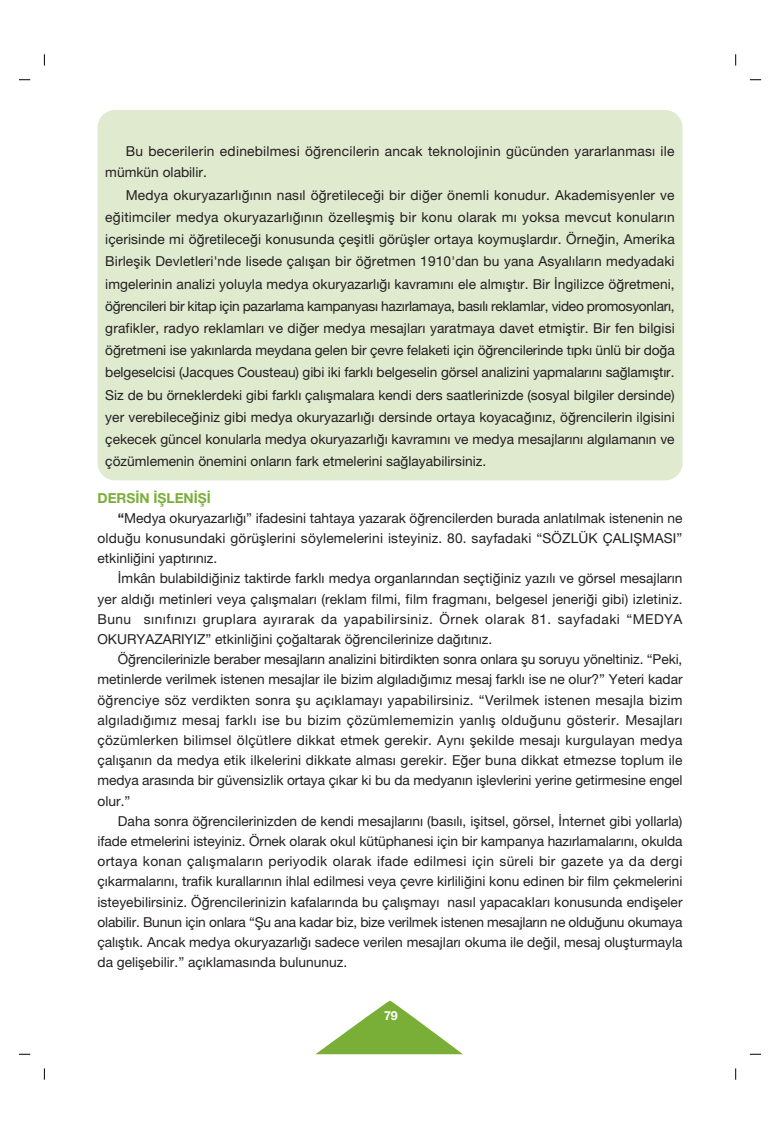
<style>
.page{position:relative;width:780px;height:1134px;background:#fff}
.page>*{position:absolute;margin:0;border:0;box-sizing:border-box;transform-origin:0 0}
.t1{font:13.75px/20.2px "Helvetica T";color:#231f20;text-align:justify}
.t2{font:13.75px/21px "Helvetica T";letter-spacing:.02em;color:#231f20}
.t3{font:13.75px "Helvetica T Bold";color:#7aaf37}
.t4{font:12.5px "Helvetica T Bold";color:#fff}
.s1{font-family:"Helvetica T Bold"}
</style>
<div class="page">
<svg style="left:44px;top:1068px;width:1px;height:12px"></svg>
<svg style="left:44px;top:54px;width:1px;height:12px"></svg>
<svg style="left:735px;top:54px;width:1px;height:12px"></svg>
<svg style="left:749px;top:1054px;width:12px;height:1px"></svg>
<svg style="left:735px;top:1068px;width:1px;height:12px"></svg>
<div style="left:97px;top:110px;width:585px;height:370px;background:#dfeacf;border-radius:18px"></div>
<svg style="left:316px;top:1001px;width:147px;height:53px"></svg>
<p class="t2" style="left:105px;top:142px;width:571px;text-indent:20px">Bu becerilerin edinebilmesi ö¤rencilerin ancak teknolojinin gücünden yararlanmas› ile mümkün olabilir.</p>
<p class="t1" style="left:105px;top:185px;width:571px;line-height:22.2px;text-indent:20px">Medya okuryazarl›¤›n›n nas›l ö¤retilece¤i bir di¤er önemli konudur. Akademisyenler ve e¤itimciler medya okuryazarl›¤›n›n özelleflmifl bir konu olarak m› yoksa mevcut konular›n içerisinde mi ö¤retilece¤i konusunda çeflitli görüfller ortaya koymufllard›r. Örne¤in, Amerika Birleflik Devletleri'nde lisede çal›flan bir ö¤retmen 1910'dan bu yana Asyal›lar›n medyadaki imgelerinin analizi yoluyla medya okuryazarl›¤› kavram›n› ele alm›flt›r. Bir ‹ngilizce ö¤retmeni, ö¤rencileri bir kitap için pazarlama kampanyas› haz›rlamaya, bas›l› reklamlar, video promosyonlar›, grafikler, radyo reklamlar› ve di¤er medya mesajlar› yaratmaya davet etmifltir. Bir fen bilgisi ö¤retmeni ise yak›nlarda meydana gelen bir çevre felaketi için ö¤rencilerinde t›pk› ünlü bir do¤a belgeselcisi (Jacques Cousteau) gibi iki farkl› belgeselin görsel analizini yapmalar›n› sa¤lam›flt›r.<br>Siz de bu örneklerdeki gibi farkl› çal›flmalara kendi ders saatlerinizde (sosyal bilgiler dersinde) yer verebilece¤iniz gibi medya okuryazarl›¤› dersinde ortaya koyaca¤›n›z, ö¤rencilerin ilgisini çekecek güncel konularla medya okuryazarl›¤› kavram›n› ve medya mesajlar›n› alg›laman›n ve çözümlemenin önemini onların fark etmelerini sa¤layabilirsiniz.</p>
<p class="t3" style="left:97px;top:493px;width:115px">DERS‹N ‹fiLEN‹fi‹</p>
<p class="t1" style="left:97px;top:509px;width:586px;text-indent:20px"><span class="s1">“</span>Medya okuryazarl›¤›” ifadesini tahtaya yazarak ö¤rencilerden burada anlat›lmak istenenin ne oldu¤u konusundaki görüfllerini söylemelerini isteyiniz. 80. sayfadaki “SÖZLÜK ÇALIfiMASI” etkinli¤ini yapt›r›n›z.</p>
<p class="t1" style="left:97px;top:570px;width:586px;text-indent:20px">‹mkân bulabildi¤iniz taktirde farkl› medya organlar›ndan seçti¤iniz yaz›l› ve görsel mesajlar›n yer ald›¤› metinleri veya çal›flmalar› (reklam filmi, film fragman›, belgesel jeneri¤i gibi) izletiniz.<br>Bunu s›n›f›n›z› gruplara ay›rarak da yapabilirsiniz. Örnek olarak 81. sayfadaki “MEDYA OKURYAZARIYIZ” etkinli¤ini ço¤altarak ö¤rencilerinize da¤›t›n›z.</p>
<p class="t1" style="left:97px;top:651px;width:586px;text-indent:20px">Ö¤rencilerinizle beraber mesajlar›n analizini bitirdikten sonra onlara flu soruyu yöneltiniz. “Peki, metinlerde verilmek istenen mesajlar ile bizim alg›lad›¤›m›z mesaj farkl› ise ne olur?” Yeteri kadar ö¤renciye söz verdikten sonra flu aç›klamay› yapabilirsiniz. “Verilmek istenen mesajla bizim alg›lad›¤›m›z mesaj farkl› ise bu bizim çözümlememizin yanl›fl oldu¤unu gösterir. Mesajlar› çözümlerken bilimsel ölçütlere dikkat etmek gerekir. Ayn› flekilde mesaj› kurgulayan medya çal›flan›n da medya etik ilkelerini dikkate alması gerekir. E¤er buna dikkat etmezse toplum ile medya aras›nda bir güvensizlik ortaya ç›kar ki bu da medyan›n ifllevlerini yerine getirmesine engel olur.”</p>
<p class="t1" style="left:97px;top:812px;width:586px;text-indent:20px">Daha sonra ö¤rencilerinizden de kendi mesajlar›n› (bas›l›, iflitsel, görsel, ‹nternet gibi yollarla) ifade etmelerini isteyiniz. Örnek olarak okul kütüphanesi için bir kampanya haz›rlamalar›n›, okulda ortaya konan çal›flmalar›n periyodik olarak ifade edilmesi için süreli bir gazete ya da dergi ç›karmalar›n›, trafik kurallar›n›n ihlal edilmesi veya çevre kirlili¤ini konu edinen bir film çekmelerini isteyebilirsiniz. Ö¤rencilerinizin kafalar›nda bu çal›flmay› nas›l yapacaklar› konusunda endifleler olabilir. Bunun için onlara “fiu ana kadar biz, bize verilmek istenen mesajlar›n ne oldu¤unu okumaya çal›flt›k. Ancak medya okuryazarl›¤› sadece verilen mesajlar› okuma ile de¤il, mesaj oluflturmayla da geliflebilir.” aç›klamas›nda bulununuz.</p>
<p class="t4" style="left:384px;top:1011px;width:15px">79</p>
</div>
